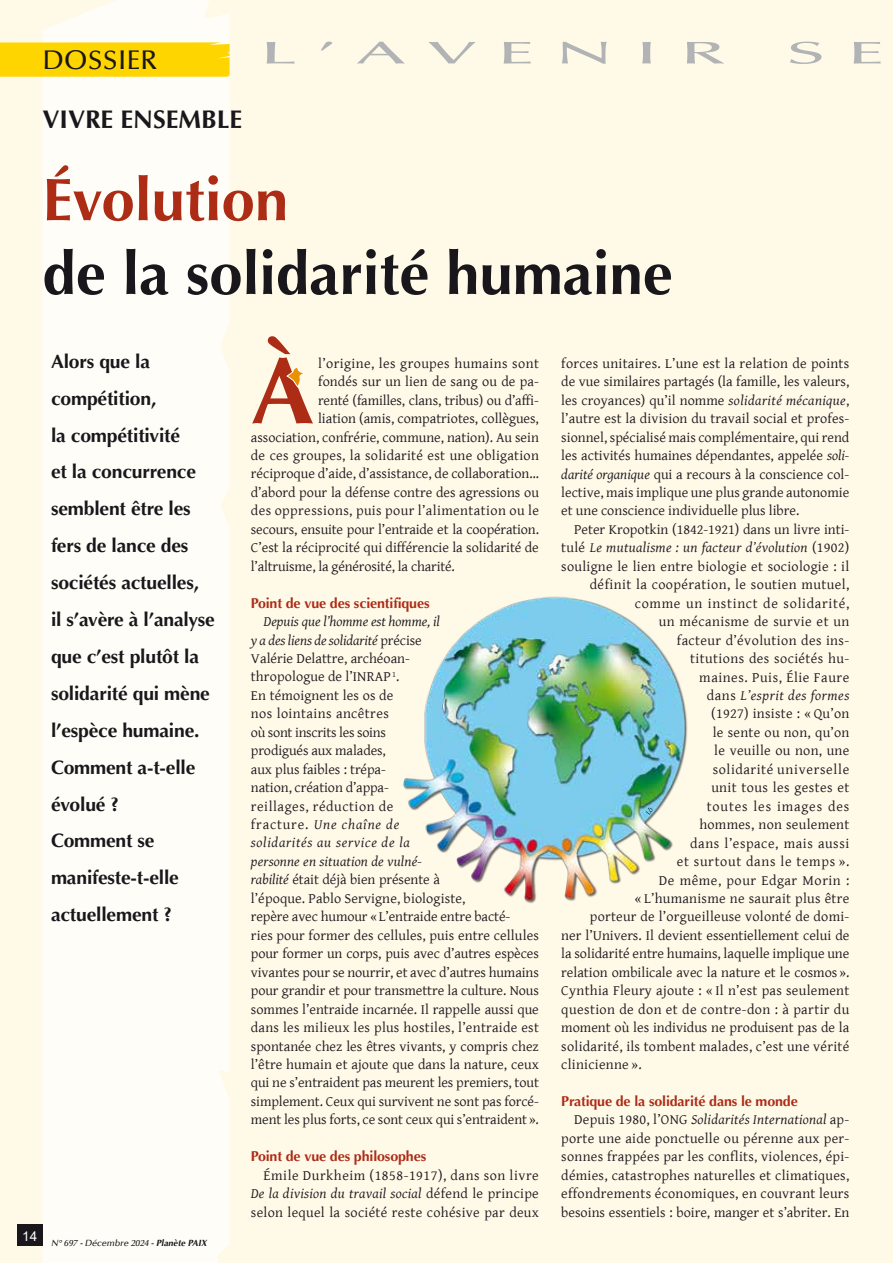
<style>
.page{position:relative;width:893px;height:1263px;background:#fff9e8}
.page>*{position:absolute;margin:0;border:0;box-sizing:border-box;transform-origin:0 0}
.t1{font:700 95.1px "Optima";color:#ac2c16}
.t2{font:700 60px "Optima";color:#1a171c}
.t3{font:700 60px "Optima";color:#ac2c16}
.t4{font:500 31.35px "Optima";letter-spacing:.295em;color:#b1b3b4;scale:2.34 1}
.t5{font:500 27px "Optima";color:#1a171c}
.t6{font:700 25.5px "Optima";color:#1a171c}
.t7{font:700 19.35px/36.9px "Optima";letter-spacing:-.01em;color:#1a171c}
.t8{font:14.25px/18.5px "Gentium Basic";color:#1a171c;text-align:justify}
.t9{font:14.25px "Gentium Basic";letter-spacing:.02em;color:#1a171c}
.t10{font:14.25px "Gentium Basic";letter-spacing:.03em;color:#1a171c}
.t11{font:700 14.25px "Optima";letter-spacing:-.01em;color:#ac2c16}
.t12{font:14.25px "Gentium Basic";letter-spacing:.05em;color:#1a171c}
.t13{font:14.25px "Gentium Basic";letter-spacing:.04em;color:#1a171c}
.t14{font:italic 14.25px "Gentium Basic";letter-spacing:.02em;color:#1a171c}
.t15{font:italic 14.25px "Gentium Basic";letter-spacing:.04em;color:#1a171c}
.t16{font:14.25px "Gentium Basic";letter-spacing:.06em;color:#1a171c}
.t17{font:italic 500 9px "Optima";color:#1a171c}
.s1{font-weight:700}
.s2{font-style:italic}
.s3{font-style:normal}
</style>
<div class="page">
<div style="left:43px;top:0;width:186px;height:1263px;background:#fffdf7"></div>
<img style="left:391px;top:587px;width:319px;height:318px;border-radius:159px">
<div style="left:0;top:42px;width:230px;height:35px;background:#ffd500"></div>
<svg style="left:287px;top:367px;width:19px;height:20px"></svg>
<svg style="left:646px;top:808px;width:6px;height:7px"></svg>
<div style="left:17px;top:1225px;width:26px;height:21px;background:#1a171c"></div>
<h3 class="t5" style="left:43px;top:45px;width:116px">DOSSIER</h3>
<h3 class="t6" style="left:43px;top:104px;width:201px">VIVRE ENSEMBLE</h3>
<h3 class="t4" style="left:260px;top:35px;width:200px">L’AVENIR</h3>
<h3 class="t4" style="left:785px;top:35px;width:44px">S E</h3>
<h2 class="t3" style="left:43px;top:165px;width:247px">Évolution</h2>
<h2 class="t2" style="left:43px;top:239px;width:632px">de la solidarité humaine</h2>
<p class="t7" style="left:51px;top:343px;width:165px">Alors que la compétition,<br>la compétitivité<br>et la concurrence semblent être les fers de lance des sociétés actuelles,<br>il s’avère à l’analyse que c’est plutôt la solidarité qui mène l’espèce humaine.<br>Comment a-t-elle évolué ?<br>Comment se manifeste-t-elle actuellement ?</p>
<p class="t17" style="left:22px;top:1237px;width:188px"><sup>1</sup> <sup>4</sup> N° 697 -Décembre 2024 -<span class="s1">Planète PAIX</span></p>
<h1 class="t1" style="left:251px;top:335px;width:65px">À</h1>
<p class="t10" style="left:318px;top:353px;width:222px">l’origine, les groupes humains sont</p>
<p class="t8" style="left:318px;top:372px;width:222px">fondés sur un lien de sang ou de pa-</p>
<p class="t8" style="left:318px;top:390px;width:222px">renté (familles, clans, tribus) ou d’affi-</p>
<p class="t8" style="left:318px;top:409px;width:222px">liation (amis, compatriotes, collègues,</p>
<p class="t8" style="left:251px;top:427px;width:290px">association, confrérie, commune, nation). Au sein</p>
<p class="t9" style="left:251px;top:445px;width:289px">de ces groupes, la solidarité est une obligation</p>
<p class="t8" style="left:251px;top:464px;width:290px">réciproque d’aide, d’assistance, de collaboration…</p>
<p class="t8" style="left:251px;top:483px;width:290px">d’abord pour la défense contre des agressions ou</p>
<p class="t10" style="left:251px;top:500px;width:290px">des oppressions, puis pour l’alimentation ou le</p>
<p class="t8" style="left:251px;top:519px;width:290px">secours, ensuite pour l’entraide et la coopération.</p>
<p class="t8" style="left:251px;top:538px;width:289px">C’est la réciprocité qui différencie la solidarité de</p>
<p class="t8" style="left:251px;top:556px;width:206px">l’altruisme, la générosité, la charité.</p>
<p class="t11" style="left:251px;top:594px;width:180px">Point de vue des scientifiques</p>
<p class="t8" style="left:251px;top:612px;width:290px;text-align:left;text-indent:13px"><span class="s2">Depuis que l’homme est homme, il<br>y a des liens de solidarité</span> précise<br>Valérie Delattre, archéoan-<br>thropologue de l’INRAP<sup>1</sup>.<br>En témoignent les os de<br>nos lointains ancêtres<br>où sont inscrits les soins<br>prodigués aux malades,<br>aux plus faibles : trépa-<br>nation, création d’appa-<br>reillages, réduction de<br>fracture. <span class="s2">Une chaîne de<br>solidarités au service de la<br>personne en situation de vulné-<br>rabilité</span> était déjà bien présente à<br>l’époque. Pablo Servigne, biologiste,<br>repère avec humour «L’entraide entre bacté-<br>ries pour former des cellules, puis entre cellules pour former un corps, puis avec d’autres espèces vivantes pour se nourrir, et avec d’autres humains pour grandir et pour transmettre la culture. Nous sommes l’entraide incarnée. Il rappelle aussi que dans les milieux les plus hostiles, l’entraide est spontanée chez les êtres vivants, y compris chez l’être humain et ajoute que dans la nature, ceux qui ne s’entraident pas meurent les premiers, tout simplement. Ceux qui survivent ne sont pas forcé&shy;ment les plus forts, ce sont ceux qui s’entraident».</p>
<p class="t11" style="left:251px;top:1148px;width:177px">Point de vue des philosophes</p>
<p class="t8" style="left:251px;top:1165px;width:290px;text-indent:13px">Émile Durkheim (1858-1917), dans son livre <span class="s2">De la division du travail social</span> défend le principe selon lequel la société reste cohésive par deux</p>
<p class="t8" style="left:561px;top:353px;width:290px">forces unitaires. L’une est la relation de points de vue similaires partagés (la famille, les valeurs, les croyances) qu’il nomme <span class="s2">solidarité mécanique</span>, l’autre est la division du travail social et profes&shy;sionnel, spécialisé mais complémentaire, qui rend les activités humaines dépendantes, appelée <span class="s2">soli&shy;darité organique</span> qui a recours à la conscience col&shy;lective, mais implique une plus grande autonomie et une conscience individuelle plus libre.</p>
<p class="t8" style="left:574px;top:520px;width:277px">Peter Kropotkin (1842-1921) dans un livre inti-</p>
<p class="t14" style="left:561px;top:537px;width:289px"><span class="s3">tulé</span> Le mutualisme : un facteur d’évolution <span class="s3">(1902)</span></p>
<p class="t9" style="left:561px;top:556px;width:289px">souligne le lien entre biologie et sociologie : il</p>
<p class="t10" style="left:590px;top:574px;width:261px">définit la coopération, le soutien mutuel,</p>
<p class="t12" style="left:635px;top:593px;width:216px">comme un instinct de solidarité,</p>
<p class="t10" style="left:659px;top:611px;width:192px">un mécanisme de survie et un</p>
<p class="t10" style="left:677px;top:629px;width:174px">facteur d’évolution des ins-</p>
<p class="t10" style="left:690px;top:648px;width:161px">titutions des sociétés hu-</p>
<p class="t13" style="left:699px;top:666px;width:152px">maines. Puis, Élie Faure</p>
<p class="t15" style="left:707px;top:685px;width:144px"><span class="s3">dans</span> L’esprit des formes</p>
<p class="t9" style="left:711px;top:703px;width:140px">(1927) insiste : « Qu’on</p>
<p class="t9" style="left:713px;top:722px;width:138px">le sente ou non, qu’on</p>
<p class="t9" style="left:714px;top:740px;width:137px">le veuille ou non, une</p>
<p class="t12" style="left:713px;top:759px;width:138px">solidarité universelle</p>
<p class="t10" style="left:711px;top:777px;width:140px">unit tous les gestes et</p>
<p class="t16" style="left:707px;top:796px;width:144px">toutes les images des</p>
<p class="t9" style="left:699px;top:814px;width:152px">hommes, non seulement</p>
<p class="t13" style="left:690px;top:832px;width:160px">dans l’espace, mais aussi</p>
<p class="t12" style="left:677px;top:851px;width:174px">et surtout dans le temps ».</p>
<p class="t13" style="left:659px;top:869px;width:192px">De même, pour Edgar Morin :</p>
<p class="t9" style="left:635px;top:888px;width:216px">« L’humanisme ne saurait plus être</p>
<p class="t9" style="left:590px;top:906px;width:261px">porteur de l’orgueilleuse volonté de domi-</p>
<p class="t8" style="left:561px;top:926px;width:289px">ner l’Univers. Il devient essentiellement celui de</p>
<p class="t8" style="left:561px;top:944px;width:290px">la solidarité entre humains, laquelle implique une</p>
<p class="t8" style="left:561px;top:962px;width:289px">relation ombilicale avec la nature et le cosmos ».</p>
<p class="t9" style="left:561px;top:980px;width:289px">Cynthia Fleury ajoute : « Il n’est pas seulement</p>
<p class="t10" style="left:561px;top:999px;width:290px">question de don et de contre-don : à partir du</p>
<p class="t8" style="left:561px;top:1018px;width:290px">moment où les individus ne produisent pas de la</p>
<p class="t9" style="left:561px;top:1035px;width:289px">solidarité, ils tombent malades, c’est une vérité</p>
<p class="t9" style="left:561px;top:1054px;width:82px">clinicienne ».</p>
<p class="t11" style="left:561px;top:1093px;width:238px">Pratique de la solidarité dans le monde</p>
<p class="t8" style="left:561px;top:1110px;width:290px;text-indent:13px">Depuis 1980, l’ONG <span class="s2">Solidarités International</span> ap&shy;porte une aide ponctuelle ou pérenne aux per&shy;sonnes frappées par les conflits, violences, épi&shy;démies, catastrophes naturelles et climatiques, effondrements économiques, en couvrant leurs besoins essentiels : boire, manger et s’abriter. En</p>
</div>
